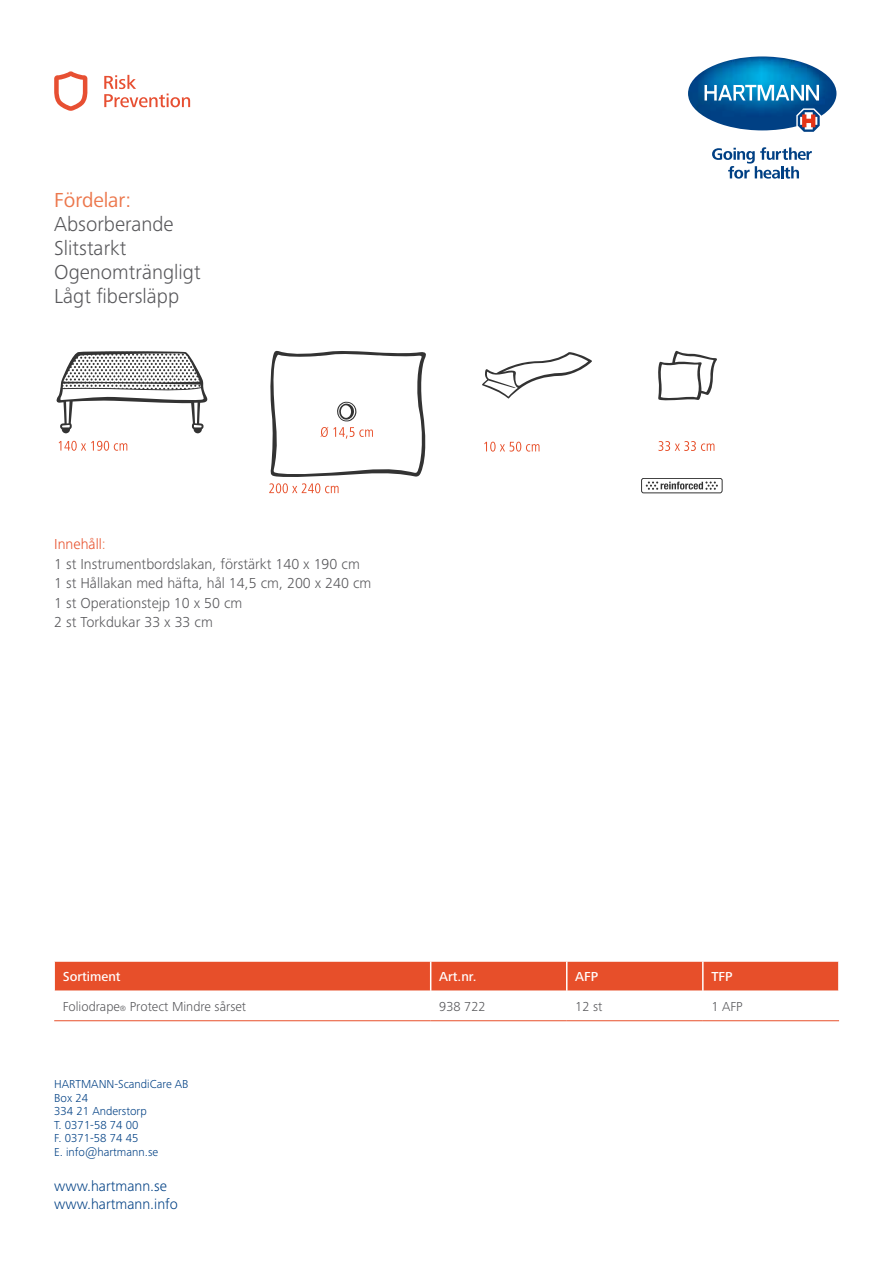
<style>
.page{position:relative;width:893px;height:1263px;background:#fff}
.page>*{position:absolute;margin:0;border:0;box-sizing:border-box;transform-origin:0 0}
.t1{font:300 21px/24px "Frutiger Next LTW1 G";color:#57575a}
.t2{font:21px "Frutiger Next LTW1 G";color:#ec774c}
.t3{font:300 15px/19.5px "Frutiger Next LTW1 G";color:#57575a}
.t4{font:300 15px/18px "Frutiger Next LTW1 G";color:#004084}
.t5{font:300 13.5px "Frutiger Next LTW1 G";color:#57575a}
.t6{font:500 13.5px "Frutiger Next LTW1 G";color:#fff}
.t7{font:300 12px/13.5px "Frutiger Next LTW1 G";color:#004084}
.s1{color:#e74f2a}
.s2{color:#ec774c}
.s3{font-size:7.8px}
</style>
<div class="page">
<img style="left:688px;top:56px;width:148px;height:74px">
<svg style="left:704px;top:85px;width:115px;height:16px"></svg>
<svg style="left:798px;top:110px;width:22px;height:22px"></svg>
<svg style="left:712px;top:147px;width:100px;height:32px"></svg>
<svg style="left:54px;top:961px;width:785px;height:30px;background:#e85734"></svg>
<hr style="left:54px;top:1020px;width:377px;height:1px;background:#e74f2a">
<hr style="left:431px;top:1020px;width:136px;height:1px;background:#e74f2a">
<hr style="left:567px;top:1020px;width:136px;height:1px;background:#e74f2a">
<hr style="left:703px;top:1020px;width:136px;height:1px;background:#e74f2a">
<svg style="left:54px;top:71px;width:33px;height:40px"></svg>
<svg style="left:104px;top:75px;width:86px;height:32px"></svg>
<div style="left:641px;top:478px;width:81px;height:15px;border:1px solid #000;border-radius:2px"></div>
<svg style="left:646px;top:481px;width:72px;height:9px"></svg>
<svg style="left:482px;top:352px;width:110px;height:46px"></svg>
<svg style="left:56px;top:351px;width:151px;height:82px"></svg>
<svg style="left:59px;top:441px;width:68px;height:10px"></svg>
<svg style="left:269px;top:483px;width:70px;height:10px"></svg>
<svg style="left:270px;top:351px;width:156px;height:126px"></svg>
<svg style="left:658px;top:351px;width:59px;height:49px"></svg>
<svg style="left:484px;top:442px;width:55px;height:10px"></svg>
<svg style="left:658px;top:441px;width:56px;height:10px"></svg>
<h1 class="t2" style="left:54px;top:187px;width:79px">Fördelar:</h1>
<h1 class="t1" style="left:54px;top:211px;width:148px">Absorberande<br>Slitstarkt<br>Ogenomträngligt<br>Lågt fibersläpp</h1>
<p class="t3" style="left:54px;top:534px;width:319px"><span class="s1">Innehåll</span><span class="s2">:<br></span>1 st Instrumentbordslakan, förstärkt 140 x 190 cm<br>1 st Hållakan med häfta, hål 14,5 cm, 200 x 240 cm<br>1 st Operationstejp 10 x 50 cm<br>2 st Torkdukar 33 x 33 cm</p>
<p class="t6" style="left:63px;top:969px;width:59px">Sortiment</p>
<p class="t6" style="left:439px;top:969px;width:39px">Art.nr.</p>
<p class="t6" style="left:575px;top:969px;width:24px">AFP</p>
<p class="t6" style="left:711px;top:969px;width:23px">TFP</p>
<p class="t5" style="left:63px;top:998px;width:185px">Foliodrape<span class="s3">®</span> Protect Mindre sårset</p>
<p class="t5" style="left:439px;top:998px;width:48px">938 722</p>
<p class="t5" style="left:575px;top:998px;width:29px">12 st</p>
<p class="t5" style="left:711px;top:998px;width:33px">1 AFP</p>
<p class="t7" style="left:54px;top:1077px;width:136px">HARTMANN-ScandiCare AB<br>Box 24<br>334 21 Anderstorp<br>T. 0371-58 74 00<br>F. 0371-58 74 45<br>E. info@hartmann.se</p>
<p class="t4" style="left:54px;top:1177px;width:125px">www.hartmann.se www.hartmann.info</p>
</div>
